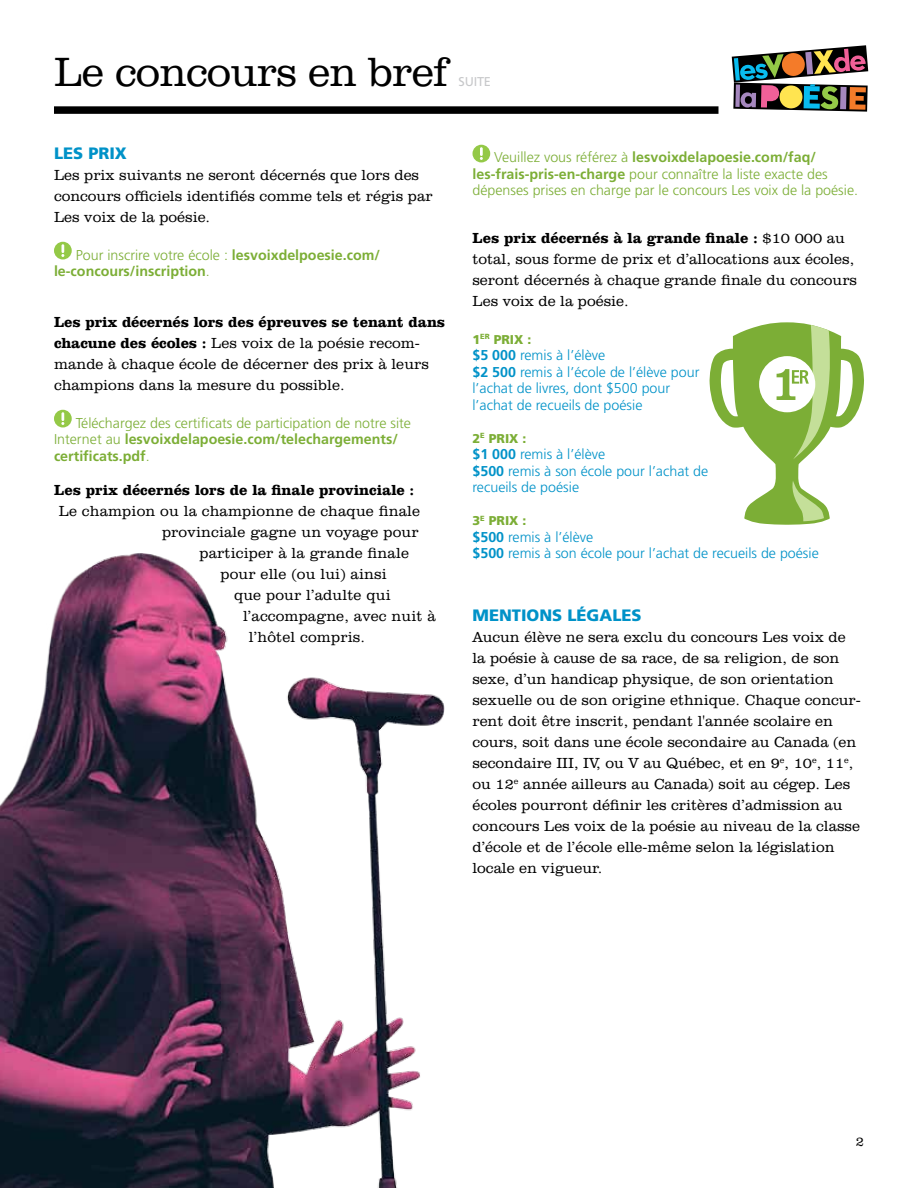
<style>
.page{position:relative;width:918px;height:1188px;background:#fff}
.page>*{position:absolute;margin:0;border:0;box-sizing:border-box;transform-origin:0 0}
.t1{font:300 42px "Clarendon BT";letter-spacing:-.02em;color:#000}
.t2{font:900 16.5px "Frutiger LT Std";color:#0092c8}
.t3{font:300 15px/21px "Clarendon BT";color:#000}
.t4{font:700 15px "Clarendon BT";color:#000}
.t5{font:300 14.25px/16.5px "Frutiger LT Std";color:#7cae36}
.t6{font:300 14.25px/16.5px "Frutiger LT Std";color:#0092c8}
.t7{font:700 14.25px/16.5px "Frutiger LT Std";color:#7cae36}
.t8{font:300 13.5px "Clarendon BT";color:#000}
.t9{font:900 12.75px "Frutiger LT Std";color:#7cae36}
.t10{font:12.75px "Frutiger LT Std";letter-spacing:-.02em;color:#c7c8ca}
.s1{font-weight:300}
.s2{font-weight:700}
</style>
<div class="page">
<svg style="left:732px;top:45px;width:136px;height:67px"></svg>
<img style="left:0;top:553px;width:445px;height:635px">
<div style="left:54px;top:106px;width:664px;height:8px;background:#000"></div>
<svg style="left:54px;top:242px;width:18px;height:18px"></svg>
<svg style="left:54px;top:410px;width:18px;height:17px"></svg>
<svg style="left:473px;top:145px;width:17px;height:17px"></svg>
<svg style="left:709px;top:322px;width:155px;height:203px"></svg>
<h1 class="t1" style="left:54px;top:46px;width:395px">Le concours en bref</h1>
<p class="t10" style="left:459px;top:74px;width:34px">SUITE</p>
<p class="t2" style="left:54px;top:143px;width:74px">LES PRIX</p>
<p class="t3" style="left:54px;top:164px;width:380px">Les prix suivants ne seront décernés que lors des concours officiels identifiés comme tels et régis par<br>Les voix de la poésie.</p>
<p class="t7" style="left:54px;top:246px;width:328px;text-indent:22px"><span class="s1">Pour inscrire votre école :</span> lesvoixdelpoesie.com/ le-concours/inscription<span class="s1">.</span></p>
<p class="t3" style="left:54px;top:311px;width:393px"><span class="s2">Les prix décernés lors des épreuves se tenant dans chacune des écoles :</span> Les voix de la poésie recom&shy;mande à chaque école de décerner des prix à leurs champions dans la mesure du possible.</p>
<p class="t5" style="left:54px;top:415px;width:359px;text-indent:22px">Téléchargez des certificats de participation de notre site<br>Internet au <span class="s2">lesvoixdelapoesie.com/telechargements/ certificats.pdf</span>.</p>
<p class="t4" style="left:54px;top:481px;width:362px">Les prix décernés lors de la finale provinciale :</p>
<p class="t3" style="left:59px;top:500px;width:363px">Le champion ou la championne de chaque finale</p>
<p class="t3" style="left:162px;top:521px;width:258px">provinciale gagne un voyage pour</p>
<p class="t3" style="left:200px;top:542px;width:211px">participer à la grande finale</p>
<p class="t3" style="left:220px;top:563px;width:168px">pour elle (ou lui) ainsi</p>
<p class="t3" style="left:234px;top:584px;width:158px">que pour l’adulte qui</p>
<p class="t3" style="left:243px;top:605px;width:194px">l’accompagne, avec nuit à</p>
<p class="t3" style="left:249px;top:626px;width:118px">l’hôtel compris.</p>
<p class="t5" style="left:473px;top:150px;width:387px;text-indent:22px">Veuillez vous référez à <span class="s2">lesvoixdelapoesie.com/faq/ les-frais-pris-en-charge</span> pour connaître la liste exacte des dépenses prises en charge par le concours Les voix de la poésie.</p>
<p class="t3" style="left:472px;top:227px;width:386px"><span class="s2">Les prix décernés à la grande finale :</span> $10 000 au total, sous forme de prix et d’allocations aux écoles, seront décernés à chaque grande finale du concours Les voix de la poésie.</p>
<p class="t9" style="left:472px;top:331px;width:60px">1<sup>ER</sup> PRIX :</p>
<p class="t6" style="left:472px;top:347px;width:229px"><span class="s2">$5 000</span> remis à l’élève<br><span class="s2">$2 500</span> remis à l’école de l’élève pour l’achat de livres, dont $500 pour l’achat de recueils de poésie</p>
<p class="t9" style="left:472px;top:430px;width:55px">2<sup>E</sup> PRIX :</p>
<p class="t6" style="left:472px;top:446px;width:237px"><span class="s2">$1 000</span> remis à l’élève<br><span class="s2">$500</span> remis à son école pour l’achat de recueils de poésie</p>
<p class="t9" style="left:472px;top:513px;width:55px">3<sup>E</sup> PRIX :</p>
<p class="t6" style="left:472px;top:529px;width:348px"><span class="s2">$500</span> remis à l’élève<br><span class="s2">$500</span> remis à son école pour l’achat de recueils de poésie</p>
<p class="t2" style="left:472px;top:605px;width:171px">MENTIONS LÉGALES</p>
<p class="t3" style="left:472px;top:626px;width:390px">Aucun élève ne sera exclu du concours Les voix de la poésie à cause de sa race, de sa religion, de son sexe, d’un handicap physique, de son orientation sexuelle ou de son origine ethnique. Chaque concur&shy;rent doit être inscrit, pendant l'année scolaire en cours, soit dans une école secondaire au Canada (en secondaire III, IV, ou V au Québec, et en 9<sup>e</sup>, 10<sup>e</sup>, 11<sup>e</sup>, ou 12<sup>e</sup> année ailleurs au Canada) soit au cégep. Les écoles pourront définir les critères d’admission au concours Les voix de la poésie au niveau de la classe d’école et de l’école elle-même selon la législation locale en vigueur.</p>
<p class="t8" style="left:856px;top:1133px;width:10px">2</p>
</div>
